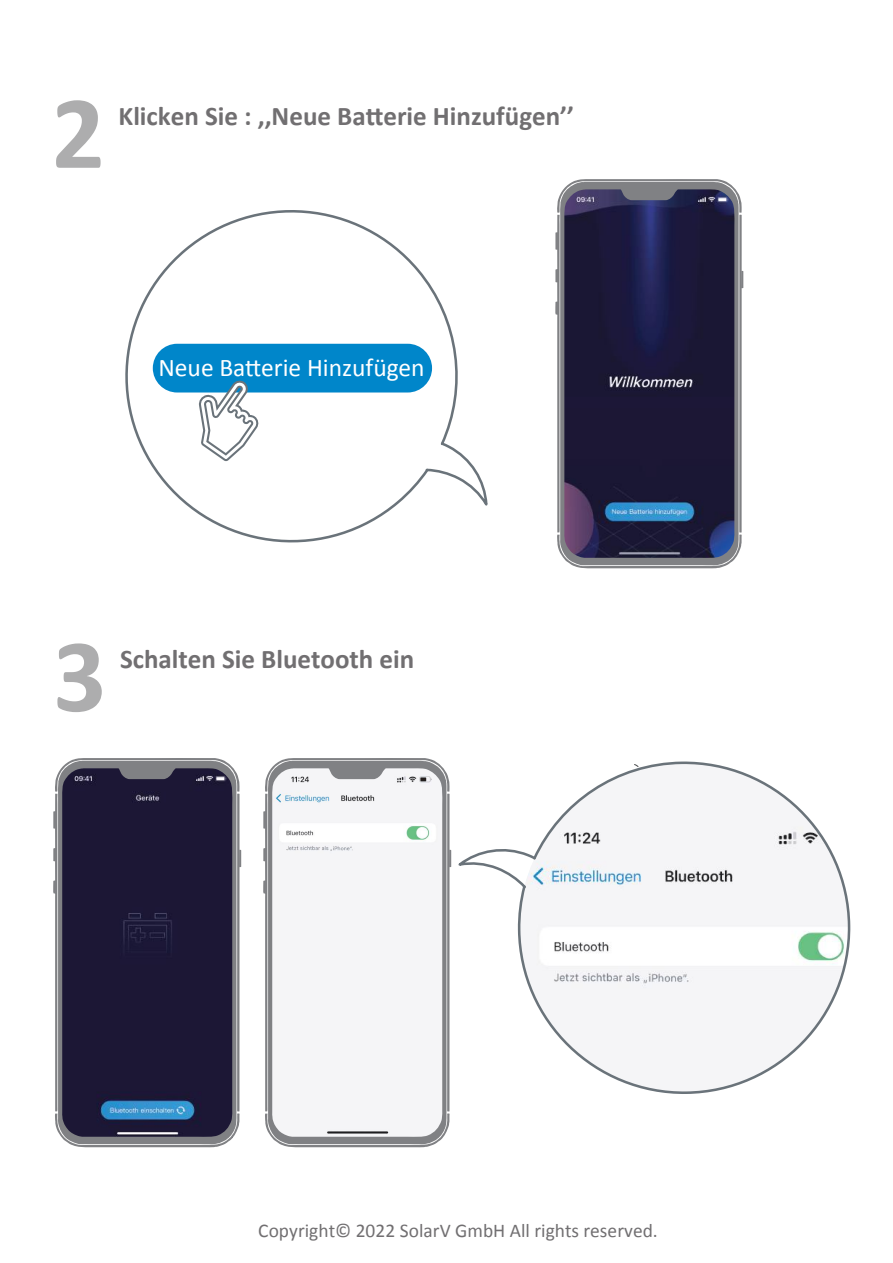
<style>
.page{position:relative;width:893px;height:1263px;background:#fff}
.page>*{position:absolute;margin:0;border:0;box-sizing:border-box;transform-origin:0 0}
.t1{font:700 105px "Calibri";color:#adadae}
.t2{font:700 27px "Calibri";color:#716f71}
.t3{font:25.5px "Calibri";color:#fff}
.t4{font:19.5px "Calibri";color:#716f71}
</style>
<div class="page">
<svg style="left:125px;top:210px;width:333px;height:333px"></svg>
<svg style="left:424px;top:440px;width:64px;height:75px"></svg>
<div style="left:153px;top:344px;width:279px;height:48px;background:#0086ca;border-radius:24px"></div>
<svg style="left:198px;top:380px;width:61px;height:81px"></svg>
<svg style="left:555px;top:179px;width:188px;height:389px"></svg>
<svg style="left:560px;top:182px;width:179px;height:384px;fill:#1c1735"></svg>
<svg style="left:620px;top:188px;width:59px;height:12px"></svg>
<svg style="left:517px;top:761px;width:334px;height:333px"></svg>
<svg style="left:451px;top:842px;width:87px;height:48px"></svg>
<svg style="left:263px;top:758px;width:188px;height:389px"></svg>
<svg style="left:268px;top:761px;width:179px;height:384px;fill:#f5f5f7"></svg>
<svg style="left:328px;top:767px;width:58px;height:12px"></svg>
<svg style="left:53px;top:758px;width:188px;height:389px"></svg>
<svg style="left:58px;top:761px;width:179px;height:384px;fill:#1c1735"></svg>
<svg style="left:118px;top:767px;width:58px;height:12px"></svg>
<h1 class="t1" style="left:52px;top:68px;width:55px">2</h1>
<p class="t2" style="left:119px;top:99px;width:457px">Klicken Sie : ,,Neue Batterie Hinzufügen’’</p>
<p class="t3" style="left:158px;top:351px;width:268px">Neue Batterie Hinzufügen</p>
<h1 class="t1" style="left:53px;top:611px;width:55px">3</h1>
<p class="t2" style="left:120px;top:642px;width:296px">Schalten Sie Bluetooth ein</p>
<p class="t4" style="left:258px;top:1218px;width:401px">Copyright© 2022 SolarV GmbH All rights reserved.</p>
</div>
